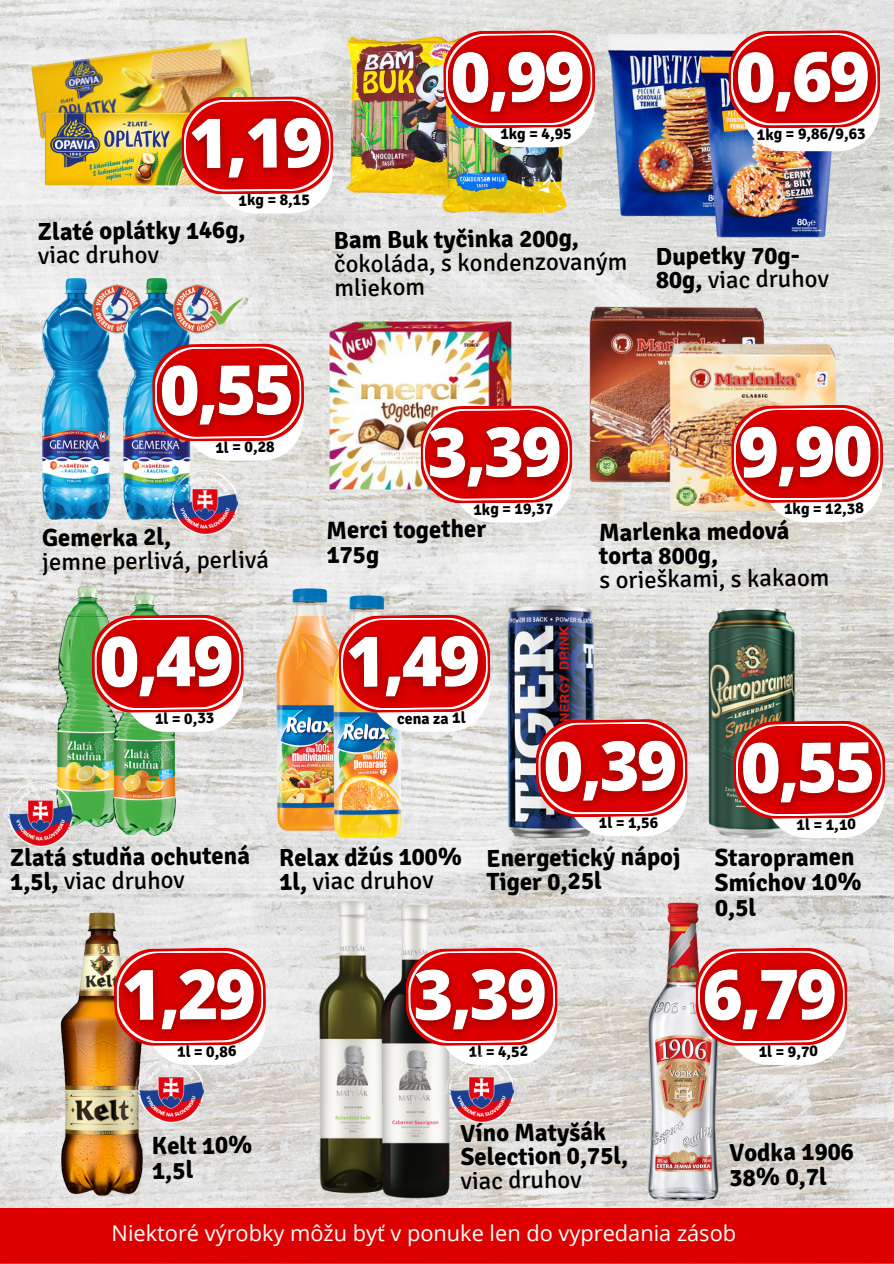
<style>
.page{position:relative;width:894px;height:1264px;background:#fff}
.page>*{position:absolute;margin:0;border:0;box-sizing:border-box;transform-origin:0 0}
.t1{font:700 24.75px/23.7px "Signika";color:#000}
.t2{font:24.75px/23.2px "Signika";color:#000}
.t3{font:21.75px "Open Sans";color:#fff}
.t4{font:700 16.05px "Signika";color:#000}
.s1{font-weight:400}
.s2{font-weight:700}
</style>
<div class="page">
<img style="left:0;top:0;width:893px;height:1207px">
<div style="left:0;top:1207px;width:893px;height:56px;background:#d00"></div>
<img style="left:16px;top:24px;width:254px;height:132px">
<img style="left:38px;top:100px;width:134px;height:97px">
<div style="left:213px;top:108px;width:119px;height:105px;background:#fff;border-radius:42px"></div>
<img style="left:172px;top:93px;width:168px;height:107px">
<img style="left:346px;top:36px;width:96px;height:161px">
<img style="left:442px;top:134px;width:124px;height:79px">
<div style="left:475px;top:42px;width:119px;height:105px;background:#fff;border-radius:42px"></div>
<img style="left:434px;top:27px;width:168px;height:107px">
<img style="left:324px;top:316px;width:192px;height:178px">
<div style="left:452px;top:417px;width:119px;height:105px;background:#fff;border-radius:42px"></div>
<img style="left:411px;top:402px;width:168px;height:107px">
<img style="left:581px;top:30px;width:138px;height:190px">
<img style="left:676px;top:52px;width:189px;height:189px">
<div style="left:742px;top:42px;width:137px;height:109px;background:#fff;border-radius:42px"></div>
<img style="left:719px;top:27px;width:168px;height:107px">
<img style="left:585px;top:303px;width:183px;height:183px">
<img style="left:664px;top:339px;width:176px;height:176px">
<div style="left:763px;top:416px;width:119px;height:106px;background:#fff;border-radius:42px"></div>
<img style="left:721px;top:402px;width:169px;height:106px">
<img style="left:507px;top:606px;width:87px;height:231px">
<div style="left:567px;top:730px;width:119px;height:106px;background:#fff;border-radius:42px"></div>
<img style="left:527px;top:716px;width:167px;height:106px">
<img style="left:43px;top:278px;width:80px;height:241px">
<img style="left:123px;top:278px;width:120px;height:241px">
<div style="left:184px;top:355px;width:119px;height:105px;background:#fff;border-radius:42px"></div>
<img style="left:143px;top:340px;width:167px;height:107px">
<img style="left:0;top:570px;width:185px;height:277px">
<img style="left:45px;top:577px;width:198px;height:279px">
<div style="left:124px;top:626px;width:119px;height:106px;background:#fff;border-radius:42px"></div>
<img style="left:83px;top:612px;width:168px;height:106px">
<img style="left:276px;top:588px;width:68px;height:242px">
<img style="left:333px;top:595px;width:68px;height:242px">
<div style="left:370px;top:626px;width:119px;height:106px;background:#fff;border-radius:42px"></div>
<img style="left:329px;top:612px;width:168px;height:106px">
<img style="left:26px;top:901px;width:153px;height:307px">
<div style="left:146px;top:959px;width:119px;height:105px;background:#fff;border-radius:42px"></div>
<img style="left:105px;top:944px;width:168px;height:107px">
<img style="left:297px;top:896px;width:105px;height:300px">
<img style="left:373px;top:901px;width:84px;height:300px">
<div style="left:437px;top:959px;width:119px;height:105px;background:#fff;border-radius:42px"></div>
<img style="left:397px;top:944px;width:167px;height:107px">
<img style="left:628px;top:902px;width:110px;height:298px">
<div style="left:727px;top:959px;width:119px;height:105px;background:#fff;border-radius:42px"></div>
<img style="left:686px;top:944px;width:168px;height:107px">
<img style="left:3px;top:777px;width:70px;height:69px">
<img style="left:133px;top:1054px;width:70px;height:68px">
<img style="left:168px;top:466px;width:69px;height:68px">
<img style="left:444px;top:1054px;width:69px;height:68px">
<img style="left:697px;top:588px;width:107px;height:256px">
<div style="left:765px;top:732px;width:119px;height:106px;background:#fff;border-radius:42px"></div>
<img style="left:724px;top:717px;width:167px;height:107px">
<p class="t4" style="left:238px;top:191px;width:73px;rotate:-1deg">1kg = 8,15</p>
<p class="t1" style="left:37px;top:221px;width:209px;line-height:23.2px;rotate:-1deg">Zlaté oplátky 146g, <span class="s1">viac druhov</span></p>
<p class="t4" style="left:500px;top:125px;width:73px;rotate:-1deg">1kg = 4,95</p>
<p class="t2" style="left:333px;top:230px;width:295px;rotate:-1deg"><span class="s2">Bam Buk tyčinka 200g, </span>čokoláda, s kondenzovaným mliekom</p>
<p class="t4" style="left:756px;top:125px;width:110px;rotate:-1deg">1kg = 9,86/9,63</p>
<p class="t1" style="left:655px;top:245px;width:174px;rotate:-1deg">Dupetky 70g-<br>80g, <span class="s1">viac druhov</span></p>
<p class="t4" style="left:215px;top:438px;width:61px;rotate:-1deg">1l = 0,28</p>
<p class="t2" style="left:41px;top:527px;width:228px;line-height:24px;rotate:-1deg"><span class="s2">Gemerka 2l,<br></span>jemne perlivá, perlivá</p>
<p class="t4" style="left:155px;top:709px;width:61px;rotate:-1deg">1l = 0,33</p>
<h3 class="t4" style="left:473px;top:500px;width:81px;rotate:-1deg">1kg = 19,37</h3>
<h3 class="t1" style="left:326px;top:519px;width:161px;line-height:24.3px;rotate:-1deg">Merci together<br>175g</h3>
<p class="t4" style="left:783px;top:499px;width:81px;rotate:-1deg">1kg = 12,38</p>
<p class="t1" style="left:598px;top:521px;width:231px;rotate:-1deg">Marlenka medová torta 800g,<br><span class="s1">s orieškami, s kakaom</span></p>
<p class="t4" style="left:396px;top:709px;width:70px;rotate:-1deg">cena za 1l</p>
<p class="t1" style="left:9px;top:847px;width:242px;rotate:-1deg">Zlatá studňa ochutená<br>1,5l, <span class="s1">viac druhov</span></p>
<p class="t1" style="left:278px;top:847px;width:185px;rotate:-1deg">Relax džús 100%<br>1l, <span class="s1">viac druhov</span></p>
<h2 class="t4" style="left:598px;top:813px;width:61px;rotate:-1deg">1l = 1,56</h2>
<h3 class="t1" style="left:486px;top:847px;width:196px;rotate:-1deg">Energetický nápoj<br>Tiger 0,25l</h3>
<h2 class="t4" style="left:796px;top:815px;width:61px;rotate:-1deg">1l = 1,10</h2>
<h4 class="t1" style="left:713px;top:846px;width:149px;line-height:24.6px;rotate:-1deg">Staropramen<br>Smíchov 10%<br>0,5l</h4>
<h2 class="t4" style="left:177px;top:1042px;width:61px;rotate:-1deg">1l = 0,86</h2>
<h3 class="t1" style="left:151px;top:1133px;width:102px;line-height:24.6px;rotate:-1deg">Kelt 10%<br>1,5l</h3>
<p class="t4" style="left:468px;top:1042px;width:61px;rotate:-1deg">1l = 4,52</p>
<p class="t1" style="left:459px;top:1122px;width:169px;rotate:-1deg">Víno Matyšák<br>Selection 0,75l, <span class="s1">viac druhov</span></p>
<p class="t4" style="left:758px;top:1042px;width:61px;rotate:-1deg">1l = 9,70</p>
<p class="t1" style="left:728px;top:1140px;width:126px;line-height:24.8px;rotate:-1deg">Vodka 1906<br>38% 0,7l</p>
<p class="t3" style="left:112px;top:1217px;width:626px">Niektoré výrobky môžu byť v ponuke len do vypredania zásob</p>
</div>
